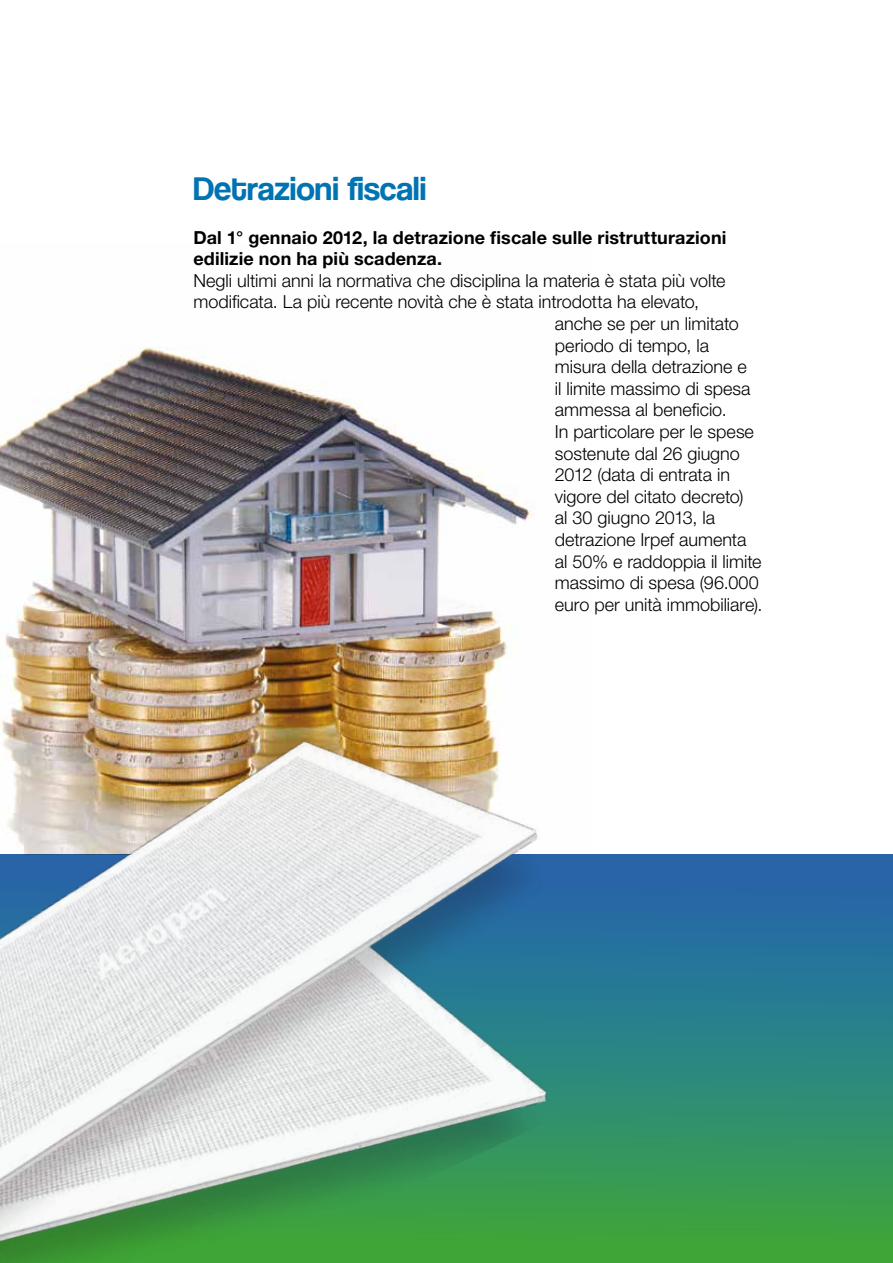
<style>
.page{position:relative;width:893px;height:1263px;background:#fff}
.page>*{position:absolute;margin:0;border:0;box-sizing:border-box;transform-origin:0 0}
.t1{font:34.5px "Coolvetica Rg";letter-spacing:.005em;color:#0073b2}
.t2{font:300 18px "Helvetica Neue LT Std";color:#000}
.t3{font:700 18px/21.6px "Helvetica Neue LT Std";letter-spacing:.005em;color:#000}
</style>
<div class="page">
<img style="left:0;top:347px;width:535px;height:308px">
<div style="left:0;top:855px;width:893px;height:408px;background:linear-gradient(to bottom,#2062b8,#3ca83d)"></div>
<img style="left:0;top:655px;width:655px;height:608px">
<h1 class="t1" style="left:193px;top:169px;width:234px">Detrazioni fiscali</h1>
<p class="t3" style="left:193px;top:226px;width:534px">Dal 1° gennaio 2012, la detrazione fiscale sulle ristrutturazioni edilizie non ha più scadenza.</p>
<p class="t2" style="left:193px;top:269px;width:534px">Negli ultimi anni la normativa che disciplina la materia è stata più volte</p>
<p class="t2" style="left:193px;top:291px;width:507px">modificata. La più recente novità che è stata introdotta ha elevato,</p>
<p class="t2" style="left:555px;top:313px;width:185px">anche se per un limitato</p>
<p class="t2" style="left:555px;top:334px;width:156px">periodo di tempo, la</p>
<p class="t2" style="left:555px;top:356px;width:193px">misura della detrazione e</p>
<p class="t2" style="left:555px;top:377px;width:197px">il limite massimo di spesa</p>
<p class="t2" style="left:555px;top:399px;width:173px">ammessa al beneficio.</p>
<p class="t2" style="left:555px;top:421px;width:201px">In particolare per le spese</p>
<p class="t2" style="left:555px;top:442px;width:186px">sostenute dal 26 giugno</p>
<p class="t2" style="left:555px;top:464px;width:177px">2012 (data di entrata in</p>
<p class="t2" style="left:555px;top:485px;width:190px">vigore del citato decreto)</p>
<p class="t2" style="left:555px;top:507px;width:162px">al 30 giugno 2013, la</p>
<p class="t2" style="left:555px;top:529px;width:193px">detrazione Irpef aumenta</p>
<p class="t2" style="left:555px;top:550px;width:208px">al 50% e raddoppia il limite</p>
<p class="t2" style="left:555px;top:572px;width:205px">massimo di spesa (96.000</p>
<p class="t2" style="left:555px;top:593px;width:209px">euro per unità immobiliare).</p>
</div>
